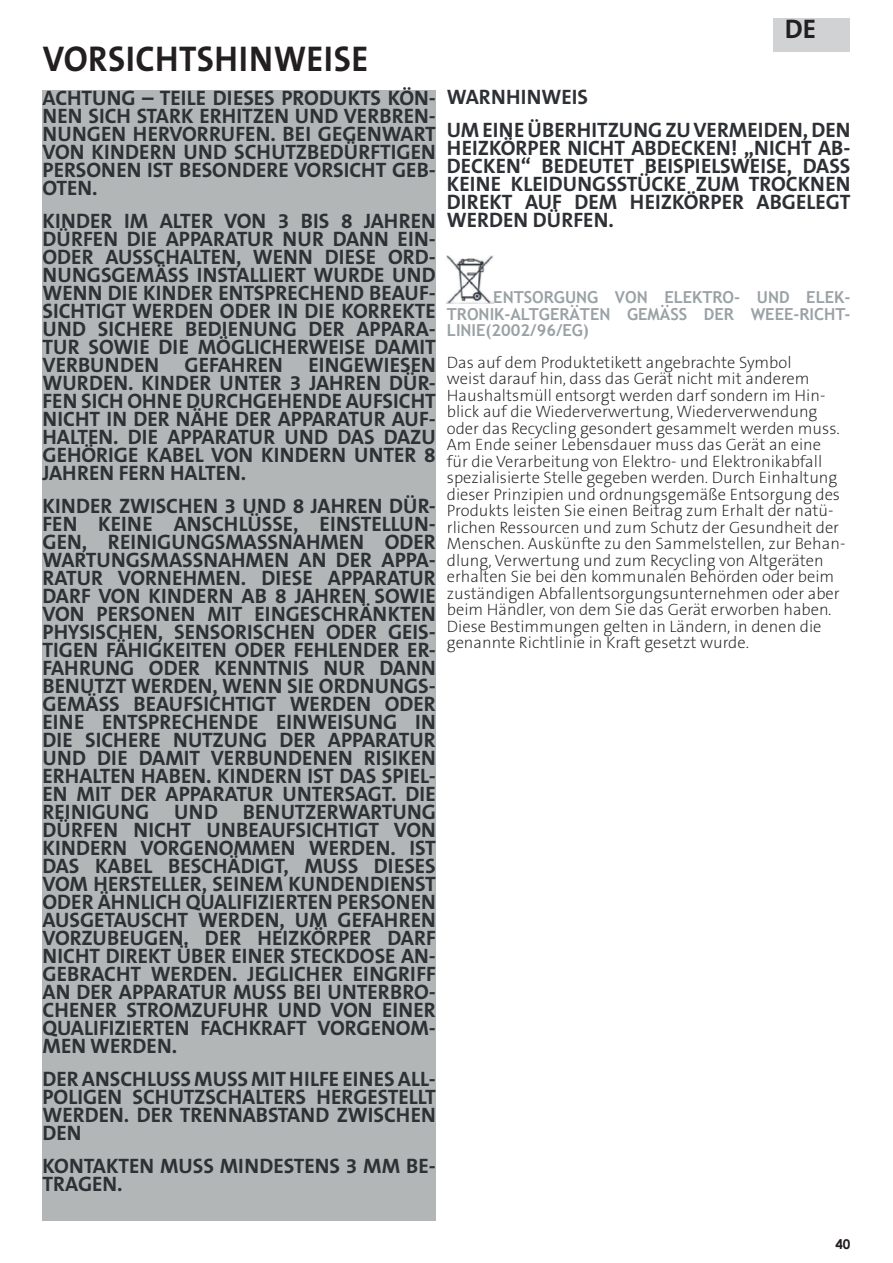
<style>
.page{position:relative;width:893px;height:1263px;background:#fff}
.page>*{position:absolute;margin:0;border:0;box-sizing:border-box;transform-origin:0 0}
.t1{font:700 36px "The Sans B W7";letter-spacing:.015em;color:#231f20;scale:.95 1}
.t2{font:700 27px "The Sans B W7";color:#231f20}
.t3{font:700 21px/18px "The Sans B W7";color:#2d3034;text-align:justify}
.t4{font:200 16.5px/16.5px "The Sans B W2";color:#231f20}
.t5{font:700 16.5px/16.5px "Trebuchet MS";color:#9aa2a5;text-align:justify}
.t6{font:700 13.5px "Century Gothic";color:#231f20}
</style>
<div class="page">
<div style="left:43px;top:90px;width:393px;height:1130px;background:#b2b6b6"></div>
<img style="left:447px;top:256px;width:46px;height:47px">
<div style="left:773px;top:18px;width:77px;height:33px;background:#d1d2d4"></div>
<h1 class="t1" style="left:43px;top:35px;width:344px">VORSICHTSHINWEISE</h1>
<p class="t3" style="left:43px;top:89px;width:395px">ACHTUNG – TEILE DIESES PRODUKTS KÖN-NEN SICH STARK ERHITZEN UND VERBREN-NUNGEN HERVORRUFEN. BEI GEGENWART VON KINDERN UND SCHUTZBEDÜRFTIGEN PERSONEN IST BESONDERE VORSICHT GEB-OTEN.</p>
<p class="t3" style="left:43px;top:212px;width:395px">KINDER IM ALTER VON 3 BIS 8 JAHREN DÜRFEN DIE APPARATUR NUR DANN EIN-ODER AUSSCHALTEN, WENN DIESE ORD-NUNGSGEMÄSS INSTALLIERT WURDE UND WENN DIE KINDER ENTSPRECHEND BEAUF-SICHTIGT WERDEN ODER IN DIE KORREKTE UND SICHERE BEDIENUNG DER APPARA-TUR SOWIE DIE MÖGLICHERWEISE DAMIT VERBUNDEN GEFAHREN EINGEWIESEN WURDEN. KINDER UNTER 3 JAHREN DÜR-FEN SICH OHNE DURCHGEHENDE AUFSICHT NICHT IN DER NÄHE DER APPARATUR AUF-HALTEN. DIE APPARATUR UND DAS DAZU GEHÖRIGE KABEL VON KINDERN UNTER 8<br>JAHREN FERN HALTEN.</p>
<p class="t3" style="left:43px;top:497px;width:395px">KINDER ZWISCHEN 3 UND 8 JAHREN DÜR-FEN KEINE ANSCHLÜSSE, EINSTELLUN-GEN, REINIGUNGSMASSNAHMEN ODER WARTUNGSMASSNAHMEN AN DER APPA-RATUR VORNEHMEN. DIESE APPARATUR DARF VON KINDERN AB 8 JAHREN SOWIE VON PERSONEN MIT EINGESCHRÄNKTEN PHYSISCHEN, SENSORISCHEN ODER GEIS-TIGEN FÄHIGKEITEN ODER FEHLENDER ER-FAHRUNG ODER KENNTNIS NUR DANN BENUTZT WERDEN, WENN SIE ORDNUNGS-GEMÄSS BEAUFSICHTIGT WERDEN ODER EINE ENTSPRECHENDE EINWEISUNG IN DIE SICHERE NUTZUNG DER APPARATUR UND DIE DAMIT VERBUNDENEN RISIKEN ERHALTEN HABEN. KINDERN IST DAS SPIEL-EN MIT DER APPARATUR UNTERSAGT. DIE REINIGUNG UND BENUTZERWARTUNG DÜRFEN NICHT UNBEAUFSICHTIGT VON KINDERN VORGENOMMEN WERDEN. IST DAS KABEL BESCHÄDIGT, MUSS DIESES VOM HERSTELLER, SEINEM KUNDENDIENST ODER ÄHNLICH QUALIFIZIERTEN PERSONEN AUSGETAUSCHT WERDEN, UM GEFAHREN VORZUBEUGEN. DER HEIZKÖRPER DARF NICHT DIREKT ÜBER EINER STECKDOSE AN-GEBRACHT WERDEN. JEGLICHER EINGRIFF AN DER APPARATUR MUSS BEI UNTERBRO-CHENER STROMZUFUHR UND VON EINER QUALIFIZIERTEN FACHKRAFT VORGENOM-MEN WERDEN.</p>
<p class="t3" style="left:43px;top:1070px;width:395px">DER ANSCHLUSS MUSS MIT HILFE EINES ALL-POLIGEN SCHUTZSCHALTERS HERGESTELLT WERDEN. DER TRENNABSTAND ZWISCHEN DEN</p>
<p class="t3" style="left:43px;top:1157px;width:395px">KONTAKTEN MUSS MINDESTENS 3 MM BE-<br>TRAGEN.</p>
<p class="t2" style="left:785px;top:12px;width:33px">DE</p>
<p class="t3" style="left:447px;top:80px;width:405px;line-height:33px">WARNHINWEIS<br>UM EINE ÜBERHITZUNG ZU VERMEIDEN, DEN</p>
<p class="t3" style="left:447px;top:139px;width:405px">HEIZKÖRPER NICHT ABDECKEN! „NICHT AB-DECKEN“ BEDEUTET BEISPIELSWEISE, DASS KEINE KLEIDUNGSSTÜCKE ZUM TROCKNEN DIREKT AUF DEM HEIZKÖRPER ABGELEGT WERDEN DÜRFEN.</p>
<p class="t5" style="left:447px;top:289px;width:405px;text-indent:46px">ENTSORGUNG VON ELEKTRO- UND ELEK-TRONIK-ALTGERÄTEN GEMÄSS DER WEEE-RICHT-LINIE(2002/96/EG)</p>
<p class="t4" style="left:447px;top:354px;width:400px">Das auf dem Produktetikett angebrachte Symbol<br>weist darauf hin, dass das Gerät nicht mit anderem Haushaltsmüll entsorgt werden darf sondern im Hin&shy;blick auf die Wiederverwertung, Wiederverwendung oder das Recycling gesondert gesammelt werden muss.<br>Am Ende seiner Lebensdauer muss das Gerät an eine für die Verarbeitung von Elektro- und Elektronikabfall spezialisierte Stelle gegeben werden. Durch Einhaltung dieser Prinzipien und ordnungsgemäße Entsorgung des Produkts leisten Sie einen Beitrag zum Erhalt der natü&shy;rlichen Ressourcen und zum Schutz der Gesundheit der Menschen. Auskünfte zu den Sammelstellen, zur Behan&shy;dlung, Verwertung und zum Recycling von Altgeräten erhalten Sie bei den kommunalen Behörden oder beim zuständigen Abfallentsorgungsunternehmen oder aber beim Händler, von dem Sie das Gerät erworben haben.<br>Diese Bestimmungen gelten in Ländern, in denen die genannte Richtlinie in Kraft gesetzt wurde.</p>
<p class="t6" style="left:835px;top:1234px;width:17px">40</p>
</div>
